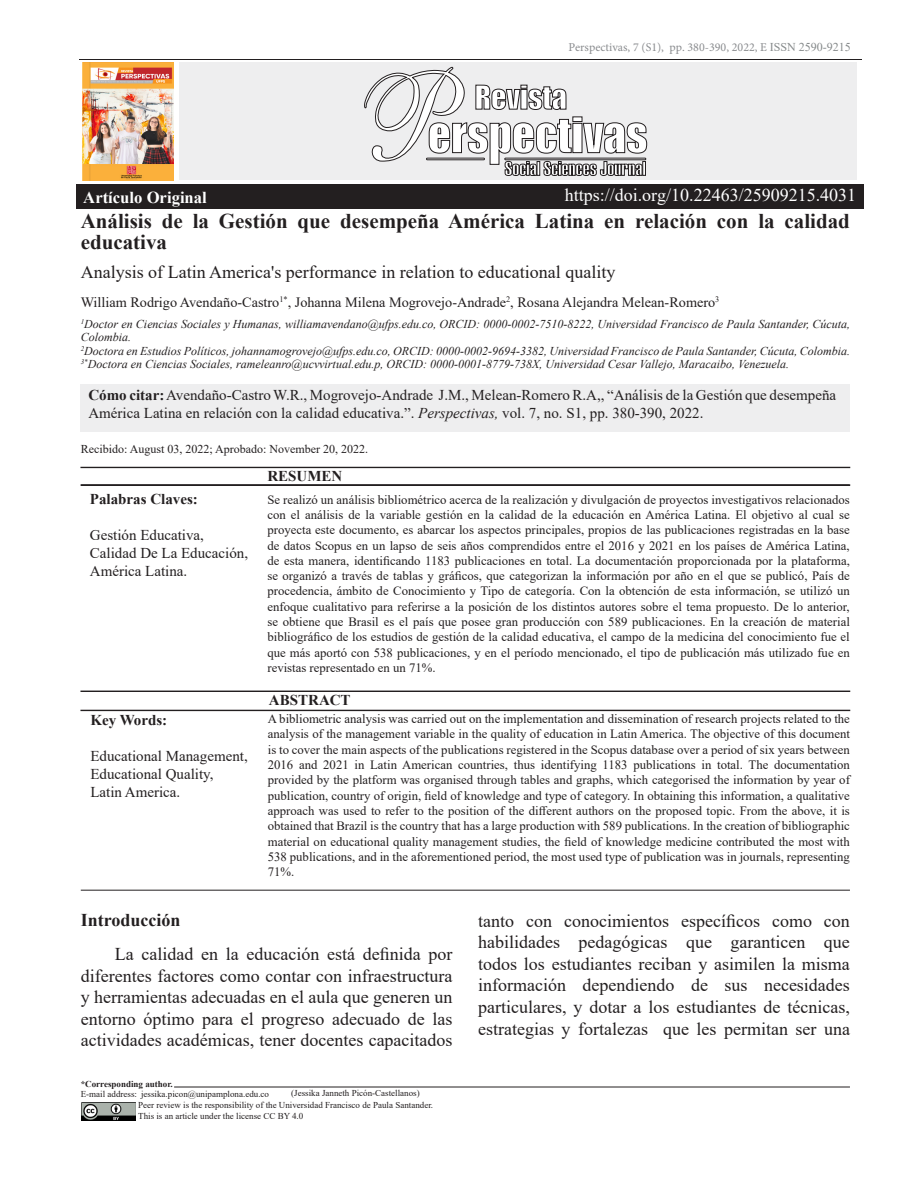
<style>
.page{position:relative;width:918px;height:1188px;background:#fff}
.page>*{position:absolute;margin:0;border:0;box-sizing:border-box;transform-origin:0 0}
.Título_1{font:700 21px/21px "Times New Roman";color:#231f20}
.Cuerpo_de_texto{font:18px/21.6px "Times New Roman";color:#231f20;text-align:justify}
.Título_1-2{font:18px "Times New Roman";color:#231f20}
.Título_1-3{font:18px "Times New Roman";color:#fff}
.t1{font:700 18px "Times New Roman";color:#231f20}
.t2{font:700 16.65px "Times New Roman";color:#fff}
.t3{font:15px/18px "Times New Roman";color:#231f20}
.t4{font:700 15px "Times New Roman";color:#231f20}
.Título_1-4{font:14.25px "Times New Roman";color:#231f20}
.Resumen{font:12.75px/15.3px "Times New Roman";color:#231f20;text-align:justify}
.Título_1-5{font:italic 12px/13.5px "Times New Roman";color:#231f20}
.t5{font:12px "Minion Pro";color:#8a8c8f}
.t6{font:12px "Times New Roman";color:#231f20}
.t7{font:9px/10.8px "Times New Roman";color:#231f20}
.t8{font:700 9px "Times New Roman";color:#231f20}
.s1{font-family:"Times New Roman";color:#868a8b}
.s2{font-weight:700}
.s3{font-style:italic}
</style>
<div class="page">
<hr style="left:174px;top:1087px;width:676px;height:1px;background:#231f20">
<img style="left:82px;top:1102px;width:53px;height:19px">
<div style="left:180px;top:63px;width:677px;height:117px;background:#eeeeef"></div>
<hr style="left:80px;top:60px;width:782px;height:1px;background:#231f20">
<div style="left:76px;top:185px;width:787px;height:24px;background:#231f20"></div>
<svg style="left:364px;top:67px;width:283px;height:109px"></svg>
<img style="left:83px;top:63px;width:91px;height:118px">
<div style="left:81px;top:384px;width:769px;height:48px;background:#eeeeef"></div>
<div style="left:81px;top:691px;width:769px;height:1px;border:1px solid #231f20"></div>
<div style="left:81px;top:710px;width:769px;height:1px;border:1px solid #231f20"></div>
<div style="left:81px;top:467px;width:769px;height:1px;border:1px solid #231f20"></div>
<div style="left:81px;top:485px;width:769px;height:1px;border:1px solid #231f20"></div>
<hr style="left:81px;top:890px;width:769px;height:1px;background:#231f20">
<h3 class="t2" style="left:83px;top:185px;width:125px">Artículo Original</h3>
<p class="t5" style="left:568px;top:39px;width:284px">Perspectivas, 7 (S1), pp. 380-390, 2022, E <span class="s1">ISSN 2590-9215</span></p>
<p class="Título_1-3" style="left:565px;top:183px;width:293px">https://doi.org/10.22463/25909215.4031</p>
<p class="Título_1" style="left:81px;top:210px;width:771px">Análisis de la Gestión que desempeña América Latina en relación con la calidad educativa</p>
<p class="Título_1-2" style="left:81px;top:259px;width:536px">Analysis of Latin America's performance in relation to educational quality</p>
<p class="Título_1-4" style="left:81px;top:292px;width:640px">William Rodrigo Avendaño-Castro<sup>1*</sup>, Johanna Milena Mogrovejo-Andrade<sup>2</sup>, Rosana Alejandra Melean-Romero<sup>3</sup></p>
<p class="Título_1-5" style="left:81px;top:317px;width:771px"><sup>1</sup>Doctor en Ciencias Sociales y Humanas, williamavendano@ufps.edu.co, ORCID: 0000-0002-7510-8222, Universidad Francisco de Paula Santander, Cúcuta,<br>Colombia.</p>
<p class="Título_1-5" style="left:81px;top:344px;width:771px"><sup>2</sup>Doctora en Estudios Políticos, johannamogrovejo@ufps.edu.co, ORCID: 0000-0002-9694-3382, Universidad Francisco de Paula Santander, Cúcuta, Colombia.</p>
<p class="Título_1-5" style="left:81px;top:357px;width:710px"><sup>3*</sup>Doctora en Ciencias Sociales, rameleanro@ucvvirtual.edu.p, ORCID: 0000-0001-8779-738X, Universidad Cesar Vallejo, Maracaibo, Venezuela.</p>
<p class="t3" style="left:88px;top:386px;width:749px"><span class="s2">Cómo citar:</span>Avendaño-Castro W.R., Mogrovejo-Andrade J.M., Melean-Romero R.A,, “Análisis de la Gestión que desempeña<br>América Latina en relación con la calidad educativa.”. <span class="s3">Perspectivas,</span> vol. 7, no. S1, pp. 380-390, 2022.</p>
<p class="t6" style="left:81px;top:440px;width:289px">Recibido: August 03, 2022; Aprobado: November 20, 2022.</p>
<p class="t4" style="left:90px;top:488px;width:109px">Palabras Claves:</p>
<p class="t3" style="left:90px;top:525px;width:116px">Gestión Educativa,</p>
<p class="t3" style="left:90px;top:543px;width:160px">Calidad De La Educación,<br>América Latina.</p>
<p class="t4" style="left:90px;top:709px;width:78px">Key Words:</p>
<p class="t3" style="left:90px;top:746px;width:159px">Educational Management,<br>Educational Quality,</p>
<p class="t3" style="left:90px;top:782px;width:91px">Latin America.</p>
<p class="t4" style="left:267px;top:465px;width:76px">RESUMEN</p>
<p class="Resumen" style="left:267px;top:491px;width:584px">Se realizó un análisis bibliométrico acerca de la realización y divulgación de proyectos investigativos relacionados con el análisis de la variable gestión en la calidad de la educación en América Latina. El objetivo al cual se proyecta este documento, es abarcar los aspectos principales, propios de las publicaciones registradas en la base de datos Scopus en un lapso de seis años comprendidos entre el 2016 y 2021 en los países de América Latina, de esta manera, identificando 1183 publicaciones en total. La documentación proporcionada por la plataforma, se organizó a través de tablas y gráficos, que categorizan la información por año en el que se publicó, País de procedencia, ámbito de Conocimiento y Tipo de categoría. Con la obtención de esta información, se utilizó un enfoque cualitativo para referirse a la posición de los distintos autores sobre el tema propuesto. De lo anterior, se obtiene que Brasil es el país que posee gran producción con 589 publicaciones. En la creación de material bibliográfico de los estudios de gestión de la calidad educativa, el campo de la medicina del conocimiento fue el que más aportó con 538 publicaciones, y en el período mencionado, el tipo de publicación más utilizado fue en revistas representado en un 71%.</p>
<p class="t4" style="left:269px;top:689px;width:83px">ABSTRACT</p>
<p class="Resumen" style="left:268px;top:711px;width:584px">A bibliometric analysis was carried out on the implementation and dissemination of research projects related to the analysis of the management variable in the quality of education in Latin America. The objective of this document is to cover the main aspects of the publications registered in the Scopus database over a period of six years between 2016 and 2021 in Latin American countries, thus identifying 1183 publications in total. The documentation provided by the platform was organised through tables and graphs, which categorised the information by year of publication, country of origin, field of knowledge and type of category. In obtaining this information, a qualitative approach was used to refer to the position of the different authors on the proposed topic. From the above, it is obtained that Brazil is the country that has a large production with 589 publications. In the creation of bibliographic material on educational quality management studies, the field of knowledge medicine contributed the most with 538 publications, and in the aforementioned period, the most used type of publication was in journals, representing 71%.</p>
<p class="t1" style="left:81px;top:907px;width:101px">Introducción</p>
<p class="Cuerpo_de_texto" style="left:81px;top:943px;width:373px;text-indent:34px">La calidad en la educación está definida por diferentes factores como contar con infraestructura y herramientas adecuadas en el aula que generen un entorno óptimo para el progreso adecuado de las actividades académicas, tener docentes capacitados</p>
<p class="t8" style="left:81px;top:1078px;width:94px">*Corresponding author.</p>
<p class="t7" style="left:81px;top:1089px;width:58px">E-mail address:</p>
<p class="t7" style="left:138px;top:1100px;width:296px">Peer review is the responsibility of the Universidad Francisco de Paula Santander.<br>This is an article under the license CC BY 4.0</p>
<p class="t7" style="left:141px;top:1088px;width:130px">jessika.picon@unipamplona.edu.co</p>
<p class="t7" style="left:291px;top:1087px;width:130px">(Jessika Janneth Picón-Castellanos)</p>
<p class="Cuerpo_de_texto" style="left:478px;top:909px;width:373px">tanto con conocimientos específicos como con habilidades pedagógicas que garanticen que todos los estudiantes reciban y asimilen la misma información dependiendo de sus necesidades particulares, y dotar a los estudiantes de técnicas, estrategias y fortalezas que les permitan ser una</p>
</div>
